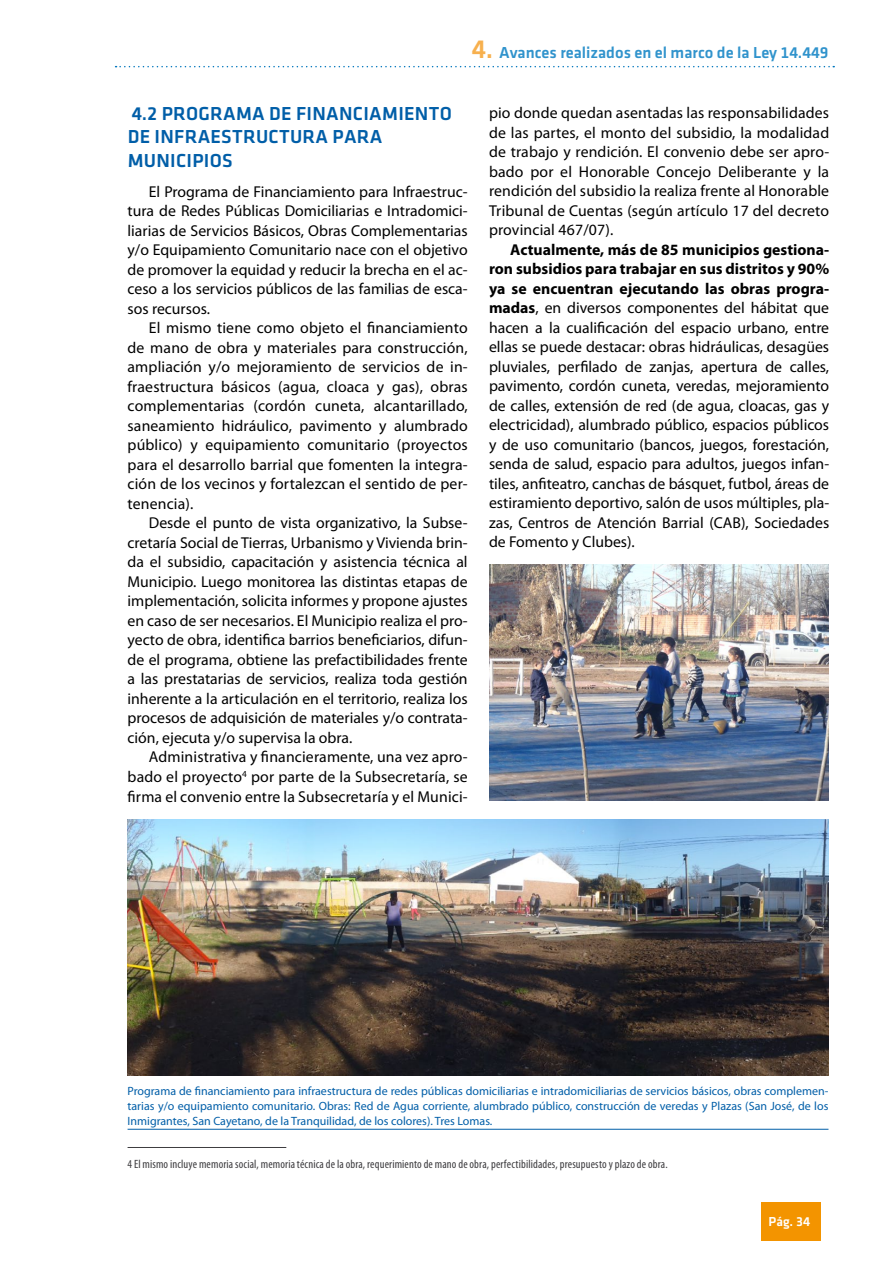
<style>
.page{position:relative;width:893px;height:1263px;background:#fff}
.page>*{position:absolute;margin:0;border:0;box-sizing:border-box;transform-origin:0 0}
.t1{font:19.5px/23.4px "Klavika Medium TF";letter-spacing:.015em;color:#005ea8}
.t2{font:16.5px "Klavika Medium TF";color:#3093cc}
.t3{font:15.75px/19.5px "Myriad Pro";color:#000;text-align:justify}
.t4{font:13.5px "Klavika Medium TF";color:#fff}
.t5{font:12px/15px "Myriad Pro";color:#005ea8;text-align:justify}
.t6{font:condensed 12px "Myriad Pro";letter-spacing:.01em;color:#3e3d40}
.s1{font-size:27px;color:#f7b04e}
.s2{font-weight:700}
</style>
<div class="page">
<div style="left:761px;top:1202px;width:60px;height:38px;background:#f39400"></div>
<svg style="left:116px;top:66px;width:718px;height:1px"></svg>
<hr style="left:128px;top:1129px;width:700px;height:1px;background:#005ea8">
<img style="left:128px;top:819px;width:700px;height:256px">
<hr style="left:128px;top:1147px;width:158px;height:1px;background:#3e3d40">
<img style="left:489px;top:565px;width:340px;height:235px">
<p class="t2" style="left:472px;top:44px;width:358px"><span class="s1">4.</span> AVANCES REALIZADOS EN EL MARCO DE LA LEY 14.449</p>
<p class="t1" style="left:132px;top:102px;width:107px">4.2 PROGRAMA</p>
<p class="t1" style="left:269px;top:102px;width:105px">DE FINANCIAMI</p>
<p class="t1" style="left:404px;top:102px;width:49px">ENTO</p>
<p class="t1" style="left:128px;top:125px;width:253px">DE INFRAESTRUCTURA PARA<br>MUNICIPIOS</p>
<p class="t3" style="left:128px;top:182px;width:342px;text-indent:21px">El Programa de Financiamiento para Infraestruc&shy;tura de Redes Públicas Domiciliarias e Intradomici&shy;liarias de Servicios Básicos, Obras Complementarias y/o Equipamiento Comunitario nace con el objetivo de promover la equidad y reducir la brecha en el ac&shy;ceso a los servicios públicos de las familias de esca&shy;sos recursos.</p>
<p class="t3" style="left:128px;top:318px;width:342px;text-indent:21px">El mismo tiene como objeto el financiamiento de mano de obra y materiales para construcción, ampliación y/o mejoramiento de servicios de in&shy;fraestructura básicos (agua, cloaca y gas), obras complementarias (cordón cuneta, alcantarillado, saneamiento hidráulico, pavimento y alumbrado público) y equipamiento comunitario (proyectos para el desarrollo barrial que fomenten la integra&shy;ción de los vecinos y fortalezcan el sentido de per&shy;tenencia).</p>
<p class="t3" style="left:128px;top:513px;width:342px;text-indent:21px">Desde el punto de vista organizativo, la Subse&shy;cretaría Social de Tierras, Urbanismo y Vivienda brin&shy;da el subsidio, capacitación y asistencia técnica al Municipio. Luego monitorea las distintas etapas de implementación, solicita informes y propone ajustes en caso de ser necesarios. El Municipio realiza el pro&shy;yecto de obra, identifica barrios beneficiarios, difun&shy;de el programa, obtiene las prefactibilidades frente a las prestatarias de servicios, realiza toda gestión inherente a la articulación en el territorio, realiza los procesos de adquisición de materiales y/o contrata&shy;ción, ejecuta y/o supervisa la obra.</p>
<p class="t3" style="left:128px;top:747px;width:342px;text-indent:21px">Administrativa y financieramente, una vez apro&shy;bado el proyecto<sup>4</sup> por parte de la Subsecretaría, se firma el convenio entre la Subsecretaría y el Munici-</p>
<p class="t3" style="left:489px;top:103px;width:342px">pio donde quedan asentadas las responsabilidades de las partes, el monto del subsidio, la modalidad de trabajo y rendición. El convenio debe ser apro&shy;bado por el Honorable Concejo Deliberante y la rendición del subsidio la realiza frente al Honorable Tribunal de Cuentas (según artículo 17 del decreto provincial 467/07).</p>
<p class="t3" style="left:489px;top:239px;width:342px;text-indent:21px"><span class="s2">Actualmente, más de 85 municipios gestiona&shy;ron subsidios para trabajar en sus distritos y 90% ya se encuentran ejecutando las obras progra&shy;madas</span>, en diversos componentes del hábitat que hacen a la cualificación del espacio urbano, entre ellas se puede destacar: obras hidráulicas, desagües pluviales, perfilado de zanjas, apertura de calles, pavimento, cordón cuneta, veredas, mejoramiento de calles, extensión de red (de agua, cloacas, gas y electricidad), alumbrado público, espacios públicos y de uso comunitario (bancos, juegos, forestación, senda de salud, espacio para adultos, juegos infan&shy;tiles, anfiteatro, canchas de básquet, futbol, áreas de estiramiento deportivo, salón de usos múltiples, pla&shy;zas, Centros de Atención Barrial (CAB), Sociedades de Fomento y Clubes).</p>
<p class="t5" style="left:128px;top:1083px;width:702px">Programa de financiamiento para infraestructura de redes públicas domiciliarias e intradomiciliarias de servicios básicos, obras complemen&shy;tarias y/o equipamiento comunitario. Obras: Red de Agua corriente, alumbrado público, construcción de veredas y Plazas (San José, de los Inmigrantes, San Cayetano, de la Tranquilidad, de los colores). Tres Lomas.</p>
<p class="t6" style="left:128px;top:1157px;width:542px">4 El mismo incluye memoria social, memoria técnica de la obra, requerimiento de mano de obra, perfectibilidades, presupuesto y plazo de obra.</p>
<p class="t4" style="left:769px;top:1214px;width:43px">PÁG. 34</p>
</div>
